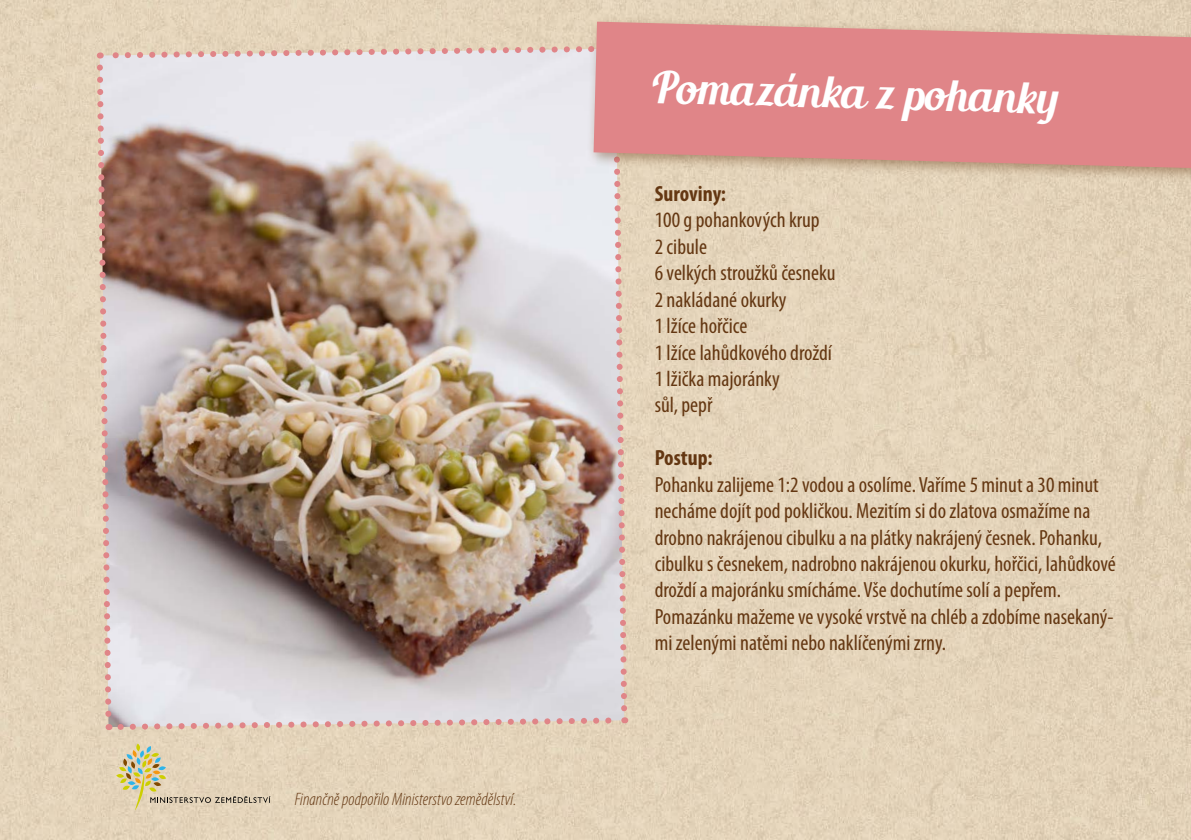
<style>
.page{position:relative;width:1191px;height:840px;background:#fff}
.page>*{position:absolute;margin:0;border:0;box-sizing:border-box;transform-origin:0 0}
.t1{font:44px "Blenda Script";color:#fff}
.t2{font:condensed 22px/26.4px "Myriad Pro";color:#643712}
.t3{font:700 condensed 22px "Myriad Pro";color:#643712}
.t4{font:italic 300 condensed 18px "Myriad Pro";color:#643712}
</style>
<div class="page">
<img style="left:0;top:0;width:1191px;height:839px">
<img style="left:94px;top:43px;width:536px;height:689px">
<div style="left:587px;top:15px;width:604px;height:168px;background:#643712;opacity:.45"></div>
<svg style="left:593px;top:22px;width:598px;height:146px;background:#de8b8b"></svg>
<svg style="left:116px;top:743px;width:155px;height:66px;background:#d9ccad"></svg>
<p class="t4" style="left:295px;top:787px;width:223px">Finančně podpořilo Ministerstvo zemědělství.</p>
<h1 class="t1" style="left:651px;top:57px;width:408px;rotate:2deg">Pomaz ánka z pohanky</h1>
<p class="t3" style="left:654px;top:180px;width:73px">Suroviny:</p>
<p class="t2" style="left:654px;top:206px;width:182px">100 g pohankových krup<br>2 cibule<br>6 velkých stroužků česneku<br>2 nakládané okurky<br>1 lžíce hořčice<br>1 lžíce lahůdkového droždí<br>1 lžička majoránky<br>sůl, pepř</p>
<p class="t3" style="left:654px;top:444px;width:59px">Postup:</p>
<p class="t2" style="left:654px;top:470px;width:462px">Pohanku zalijeme 1:2 vodou a osolíme. Vaříme 5 minut a 30 minut necháme dojít pod pokličkou. Mezitím si do zlatova osmažíme na drobno nakrájenou cibulku a na plátky nakrájený česnek. Pohanku, cibulku s česnekem, nadrobno nakrájenou okurku, hořčici, lahůdkové droždí a majoránku smícháme. Vše dochutíme solí a pepřem.<br>Pomazánku mažeme ve vysoké vrstvě na chléb a zdobíme nasekaný&shy;mi zelenými natěmi nebo naklíčenými zrny.</p>
</div>
